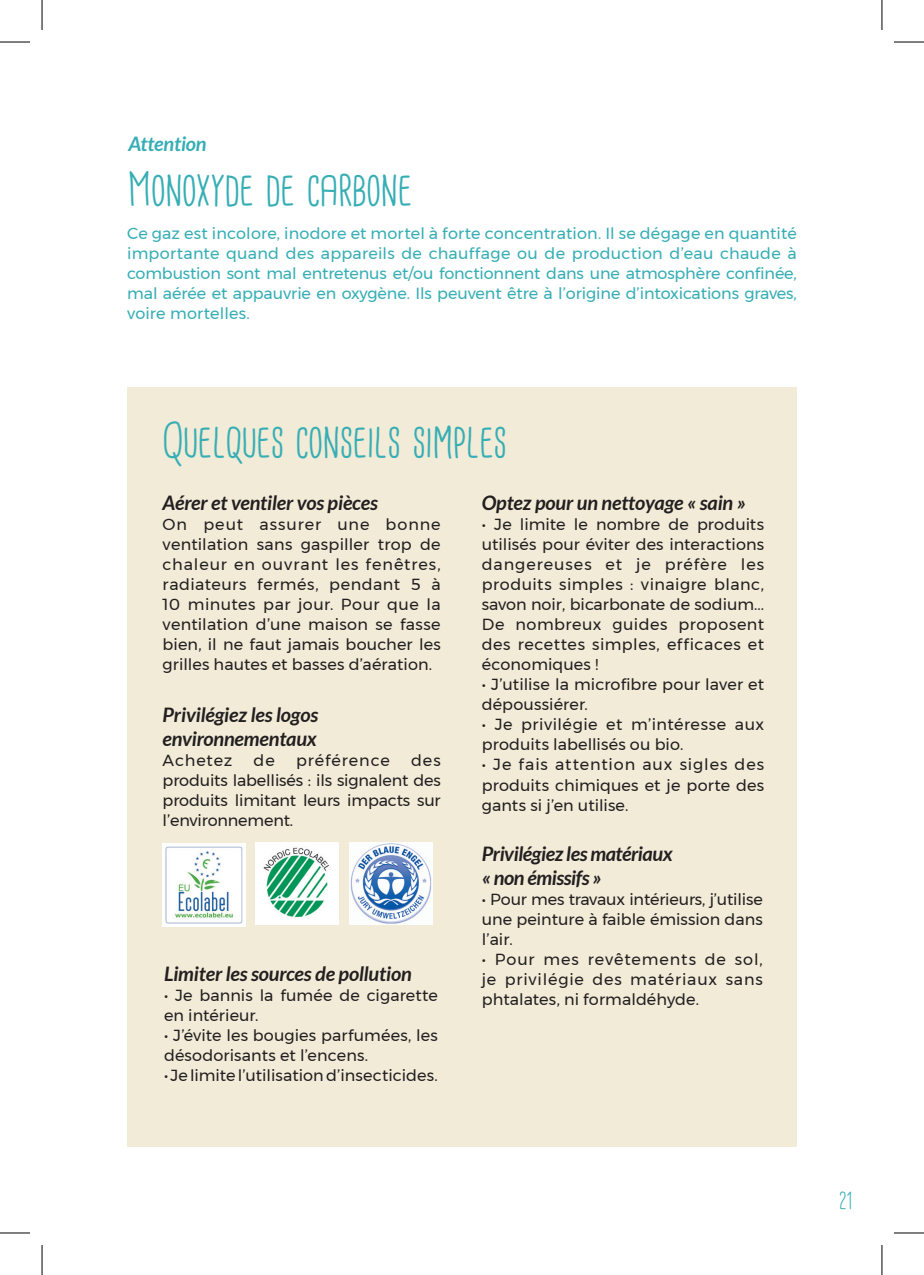
<style>
.page{position:relative;width:924px;height:1275px;background:#fff}
.page>*{position:absolute;margin:0;border:0;box-sizing:border-box;transform-origin:0 0}
.t1{font:48px "Cardenio Modern";color:#36aeb4}
.t2{font:22px "Cardenio Modern";color:#36aeb4}
.t3{font:italic 700 20px/24px "Lato";letter-spacing:-.01em;color:#231f20}
.t4{font:italic 700 20px "Lato";letter-spacing:-.01em;color:#36aeb4}
.t5{font:16px/20px "Montserrat";letter-spacing:.005em;color:#231f20;text-align:justify}
.t6{font:16px/20px "Montserrat";letter-spacing:-.005em;color:#36aeb4;text-align:justify}
.t7{font:16px "Montserrat";letter-spacing:.055em;color:#231f20}
.t8{font:16px "Montserrat";letter-spacing:.05em;color:#231f20}
</style>
<div class="page">
<div style="left:127px;top:386px;width:669px;height:760px;background:#f1ebd8"></div>
<img style="left:162px;top:843px;width:83px;height:83px">
<img style="left:255px;top:842px;width:83px;height:83px">
<img style="left:349px;top:842px;width:83px;height:83px">
<hr style="left:0;top:42px;width:30px;height:1px;background:#000">
<hr style="left:893px;top:42px;width:30px;height:1px;background:#000">
<hr style="left:0;top:1232px;width:30px;height:1px;background:#000">
<hr style="left:893px;top:1232px;width:30px;height:1px;background:#000">
<hr style="left:42px;top:0;width:1px;height:30px;background:#000">
<hr style="left:42px;top:1245px;width:1px;height:30px;background:#000">
<hr style="left:881px;top:0;width:1px;height:30px;background:#000">
<hr style="left:881px;top:1245px;width:1px;height:30px;background:#000">
<p class="t4" style="left:128px;top:132px;width:80px">Attention</p>
<h1 class="t1" style="left:127px;top:164px;width:286px">Monoxyde de carbone</h1>
<p class="t6" style="left:127px;top:223px;width:671px">Ce gaz est incolore, inodore et mortel à forte concentration. Il se dégage en quantité importante quand des appareils de chauffage ou de production d’eau chaude à combustion sont mal entretenus et/ou fonctionnent dans une atmosphère confinée, mal aérée et appauvrie en oxygène. Ils peuvent être à l’origine d’intoxications graves, voire mortelles.</p>
<h1 class="t1" style="left:162px;top:416px;width:345px">Quelques conseils simples</h1>
<p class="t3" style="left:162px;top:491px;width:217px">Aérer et ventiler vos pièces</p>
<p class="t5" style="left:162px;top:514px;width:279px">On peut assurer une bonne ventilation sans gaspiller trop de chaleur en ouvrant les fenêtres, radiateurs fermés, pendant 5 à 10 minutes par jour. Pour que la ventilation d’une maison se fasse bien, il ne faut jamais boucher les grilles hautes et basses d’aération.</p>
<p class="t3" style="left:162px;top:703px;width:157px">Privilégiez les logos environnementaux</p>
<p class="t8" style="left:162px;top:748px;width:71px">Achetez</p>
<p class="t5" style="left:253px;top:750px;width:23px">de</p>
<p class="t7" style="left:296px;top:748px;width:95px">préférence</p>
<p class="t3" style="left:481px;top:491px;width:265px">Optez pour un nettoyage « sain »</p>
<p class="t5" style="left:481px;top:514px;width:284px">• Je limite le nombre de produits utilisés pour éviter des interactions dangereuses et je préfère les produits simples : vinaigre blanc, savon noir, bicarbonate de sodium...<br>De nombreux guides proposent des recettes simples, efficaces et économiques !</p>
<p class="t5" style="left:481px;top:674px;width:284px">• J’utilise la microfibre pour laver et dépoussiérer.</p>
<p class="t5" style="left:481px;top:714px;width:284px">• Je privilégie et m’intéresse aux produits labellisés ou bio.</p>
<p class="t5" style="left:481px;top:754px;width:284px">• Je fais attention aux sigles des produits chimiques et je porte des gants si j’en utilise.</p>
<p class="t5" style="left:162px;top:750px;width:279px;text-indent:248px">des produits labellisés : ils signalent des produits limitant leurs impacts sur l’environnement.</p>
<p class="t3" style="left:164px;top:962px;width:249px">Limiter les sources de pollution</p>
<p class="t5" style="left:164px;top:985px;width:275px">• Je bannis la fumée de cigarette en intérieur.</p>
<p class="t5" style="left:164px;top:1025px;width:275px">• J’évite les bougies parfumées, les désodorisants et l’encens.</p>
<p class="t5" style="left:164px;top:1065px;width:275px">• Je limite l’utilisation d’insecticides.</p>
<p class="t3" style="left:481px;top:841px;width:192px">Privilégiez les matériaux « non émissifs »</p>
<p class="t5" style="left:481px;top:888px;width:282px">• Pour mes travaux intérieurs, j’utilise une peinture à faible émission dans l’air.</p>
<p class="t5" style="left:481px;top:948px;width:282px">• Pour mes revêtements de sol, je privilégie des matériaux sans phtalates, ni formaldéhyde.</p>
<h2 class="t2" style="left:838px;top:1189px;width:15px">21</h2>
</div>
